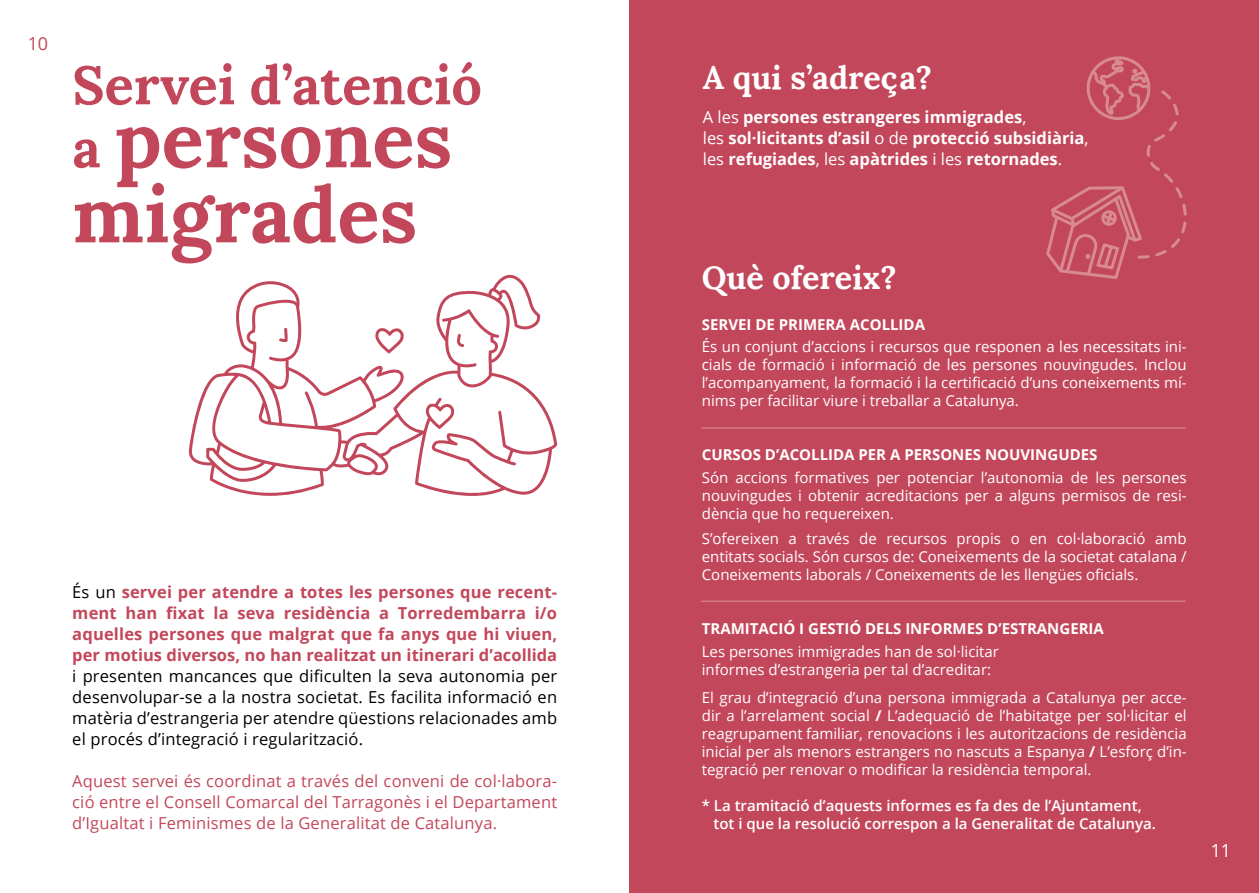
<style>
.page{position:relative;width:1259px;height:893px;background:#fff}
.page>*{position:absolute;margin:0;border:0;box-sizing:border-box;transform-origin:0 0}
.t1{font:700 78px/75px "Lora";color:#c3475b}
.t2{font:700 54px "Lora";color:#c3475b}
.t3{font:700 32.25px "Lora";color:#fff}
.t4{font:18px "Open Sans";color:#c3475b}
.t5{font:18px "Open Sans";color:#fff}
.t6{font:16.5px/21px "Open Sans";letter-spacing:.01em;color:#000;text-align:justify}
.t7{font:700 16.5px/21px "Open Sans";color:#c3475b;text-align:justify}
.t8{font:16.5px/21px "Open Sans";letter-spacing:.01em;color:#c3475b;text-align:justify}
.t9{font:700 16.5px/21px "Open Sans";color:#fff}
.t10{font:15px/18px "Open Sans";color:#fff;text-align:justify}
.t11{font:600 15px/18px "Open Sans";color:#fff}
.t12{font:700 15px "Open Sans";color:#fff}
.s1{font-size:54px}
.s2{font-weight:400;color:#000}
.s3{font-weight:400}
.s4{font-weight:700}
</style>
<div class="page">
<div style="left:629px;top:0;width:630px;height:893px;background:#c3475b"></div>
<hr style="left:701px;top:427px;width:484px;height:1px;background:#d88a91">
<hr style="left:701px;top:601px;width:484px;height:1px;background:#d88a91">
<svg style="left:189px;top:274px;width:368px;height:222px"></svg>
<svg style="left:1046px;top:56px;width:140px;height:223px"></svg>
<p class="t4" style="left:28px;top:31px;width:22px">10</p>
<h2 class="t2" style="left:72px;top:39px;width:411px">Servei d’atenció</h2>
<h1 class="t1" style="left:72px;top:94px;width:381px"><span class="s1">a</span> persones migrades</h1>
<p class="t7" style="left:72px;top:581px;width:486px"><span class="s2">És un</span> servei per atendre a totes les persones que recent&shy;ment han fixat la seva residència a Torredembarra i/o aquelles persones que malgrat que fa anys que hi viuen, per motius diversos, no han realitzat un itinerari d’acollida</p>
<p class="t6" style="left:72px;top:665px;width:486px">i presenten mancances que dificulten la seva autonomia per desenvolupar-se a la nostra societat. Es facilita informació en matèria d’estrangeria per atendre qüestions relacionades amb el procés d’integració i regularització.</p>
<p class="t8" style="left:72px;top:770px;width:486px">Aquest servei és coordinat a través del conveni de col·labora&shy;ció entre el Consell Comarcal del Tarragonès i el Departament d’Igualtat i Feminismes de la Generalitat de Catalunya.</p>
<h3 class="t3" style="left:703px;top:50px;width:231px">A qui s’adreça?</h3>
<p class="t9" style="left:703px;top:106px;width:387px"><span class="s3">A les</span> persones estrangeres immigrades<span class="s3">,<br>les</span> sol·licitants d’asil <span class="s3">o de</span> protecció subsidiària<span class="s3">, les</span> refugiades<span class="s3">, les</span> apàtrides <span class="s3">i les</span> retornades<span class="s3">.</span></p>
<h3 class="t3" style="left:702px;top:250px;width:196px">Què ofereix?</h3>
<p class="t12" style="left:702px;top:314px;width:225px">SERVEI DE PRIMERA ACOLLIDA</p>
<p class="t10" style="left:702px;top:337px;width:486px">És un conjunt d’accions i recursos que responen a les necessitats ini&shy;cials de formació i informació de les persones nouvingudes. Inclou l’acompanyament, la formació i la certificació d’uns coneixements mí&shy;nims per facilitar viure i treballar a Catalunya.</p>
<p class="t12" style="left:702px;top:444px;width:397px">CURSOS D’ACOLLIDA PER A PERSONES NOUVINGUDES</p>
<p class="t10" style="left:702px;top:468px;width:486px">Són accions formatives per potenciar l’autonomia de les persones nouvingudes i obtenir acreditacions per a alguns permisos de resi&shy;dència que ho requereixen.</p>
<p class="t10" style="left:702px;top:529px;width:486px">S’ofereixen a través de recursos propis o en col·laboració amb entitats socials. Són cursos de: Coneixements de la societat catalana / Coneixements laborals / Coneixements de les llengües oficials.</p>
<p class="t12" style="left:702px;top:618px;width:404px">TRAMITACIÓ I GESTIÓ DELS INFORMES D’ESTRANGERIA</p>
<p class="t10" style="left:702px;top:642px;width:299px">Les persones immigrades han de sol·licitar informes d’estrangeria per tal d’acreditar:</p>
<p class="t10" style="left:702px;top:688px;width:486px">El grau d’integració d’una persona immigrada a Catalunya per acce&shy;dir a l’arrelament social <span class="s4">/</span> L’adequació de l’habitatge per sol·licitar el reagrupament familiar, renovacions i les autoritzacions de residència inicial per als menors estrangers no nascuts a Espanya <span class="s4">/</span> L’esforç d’in&shy;tegració per renovar o modificar la residència temporal.</p>
<p class="t11" style="left:713px;top:796px;width:444px;text-indent:-12px">* La tramitació d’aquests informes es fa des de l’Ajuntament, tot i que la resolució correspon a la Generalitat de Catalunya.</p>
<p class="t5" style="left:1210px;top:838px;width:22px">11</p>
</div>
